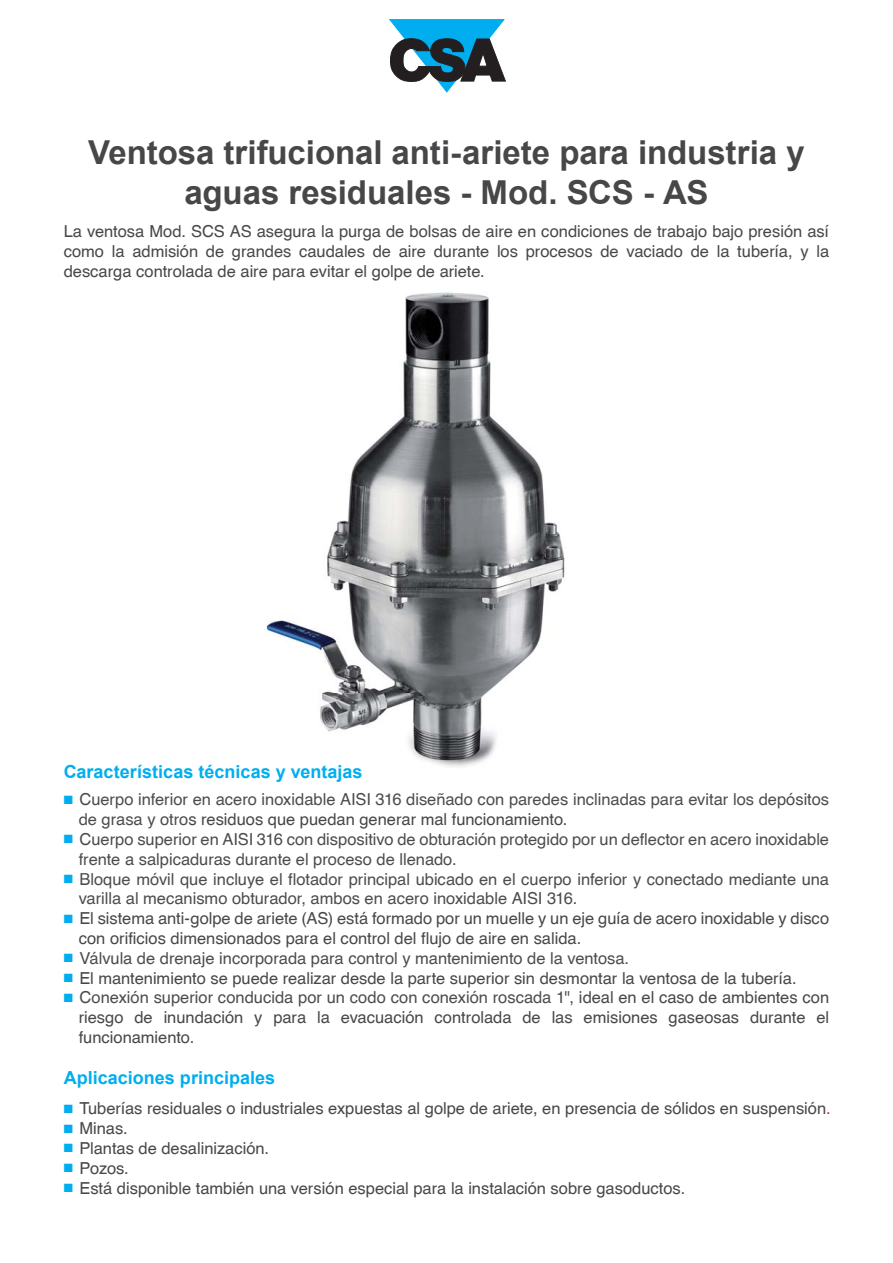
<style>
.page{position:relative;width:893px;height:1263px;background:#fff}
.page>*{position:absolute;margin:0;border:0;box-sizing:border-box;transform-origin:0 0}
.t1{font:700 33px/39.6px "Arial";color:#474648;text-align:center}
.t2{font:700 18px "Arial";color:#00aeef}
.t3{font:16.5px/19.8px "Helvetica";color:#474648}
.t4{font:16.5px/19.8px "Helvetica";color:#4d4c4c}
.s1{color:#474648}
.s2{color:#4d4c4c}
.s3{color:#ed1c24}
</style>
<div class="page">
<img style="left:266px;top:292px;width:299px;height:475px">
<svg style="left:389px;top:19px;width:117px;height:74px"></svg>
<h1 class="t1" style="left:88px;top:133px;width:718px">Ventosa trifucional anti-ariete para industria y aguas residuales - Mod. SCS - AS</h1>
<p class="t3" style="left:64px;top:222px;width:767px;text-align:justify">La ventosa Mod. SCS AS asegura la purga de bolsas de aire en condiciones de trabajo bajo presión así como la admisión de grandes caudales de aire durante los procesos de vaciado de la tubería, y la descarga controlada de aire para evitar el golpe de ariete.</p>
<p class="t2" style="left:64px;top:762px;width:300px">Características técnicas y ventajas</p>
<p class="t4" style="left:79px;top:790px;width:752px">Cuerpo inferior en acero inoxidable AISI 316 diseñado con paredes inclinadas para evitar los depósitos de grasa y otro<span class="s1">s residuos que puedan generar mal funcionamiento.<br></span>Cuerpo superior en AISI 316 con dispositivo de obturación protegido por un deflector en acero inoxidable frente a salpicaduras durante el proceso de llenado.<br>Bloque móvil que incluye el flotador principal ubicado en el cuerpo inferior y conectado mediante una varilla al mecanismo obturador, ambos en acero inoxidable AISI 316.</p>
<p class="t3" style="left:79px;top:909px;width:752px">El sistema anti-golpe de ariete (AS) está formado por un muelle y un eje guía de acero inoxidable y disco con orificios dimensionados para el control del flujo de aire en salida.</p>
<p class="t4" style="left:79px;top:948px;width:551px">Válvula de drenaje incorporada para control y mantenimiento de la ventosa.</p>
<p class="t3" style="left:79px;top:968px;width:752px">El mantenimiento se puede realizar desde la parte superior sin desmontar la ventosa de la tubería.<br><span class="s2">Conexión superior conducida por un codo con conexión roscada 1",</span> ideal en el caso de ambientes con riesgo de inundación y para la evacuación controlada de las emisiones gaseosas durante el funcionamiento.</p>
<p class="t2" style="left:64px;top:1068px;width:213px">Aplicaciones principales</p>
<p class="t3" style="left:79px;top:1099px;width:753px">Tuberías residuales o industriales expuestas al golpe de ariete, en presencia de sólidos en suspensión<span class="s3">.<br></span>Minas.<br>Plantas de desalinización.<br>Pozos.<br>Está disponible también una versión especial para la instalación sobre gasoductos.</p>
</div>
